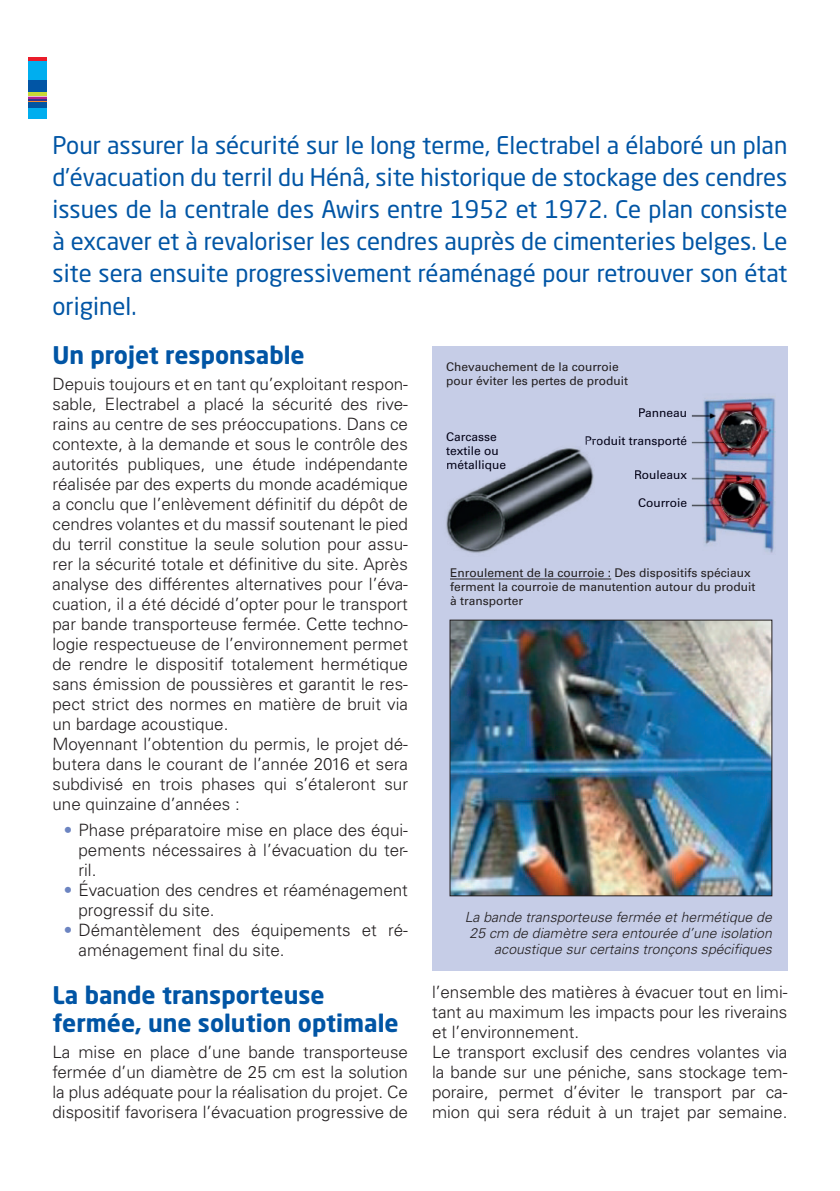
<style>
.page{position:relative;width:840px;height:1191px;background:#fff}
.page>*{position:absolute;margin:0;border:0;box-sizing:border-box;transform-origin:0 0}
.t1{font:24px/32px "Neo Sans Pro";color:#0155a5;text-align:justify}
.t2{font:700 24px/28px "Neo Sans Pro";color:#0155a5}
.t3{font:300 17px/20px "Univers LT Std";color:#231f20}
.t4{font:italic 300 14px/16px "Univers LT Std";color:#231f20;text-align:right}
.t5{font:13.8px/15.4px "Arial";letter-spacing:.005em;color:#000001}
.t6{font:12px/14px "Univers LT Std";color:#231f20}
.t7{font:12px/14px "Univers LT Std";color:#030217}
.s1{color:#6c84c1}
</style>
<div class="page">
<div style="left:432px;top:346px;width:355px;height:624px;background:#c6cde7"></div>
<hr style="left:28px;top:92px;width:18px;height:4px;background:#c8d835">
<svg style="left:28px;top:96px;width:18px;height:6px"></svg>
<div style="left:28px;top:61px;width:18px;height:19px;background:#00aeef"></div>
<div style="left:28px;top:107px;width:18px;height:12px;background:#00aeef"></div>
<div style="left:28px;top:102px;width:18px;height:5px;background:#0155a2"></div>
<div style="left:28px;top:80px;width:18px;height:12px;background:#0155a5"></div>
<hr style="left:28px;top:57px;width:18px;height:4px;background:#ea1c2a">
<hr style="left:450px;top:578px;width:161px;height:1px;background:#231f20">
<img style="left:446px;top:448px;width:148px;height:105px">
<div style="left:446px;top:447px;width:52px;height:8px;background:#c6cde7"></div>
<div style="left:447px;top:460px;width:58px;height:12px;background:#c6cde7"></div>
<img style="left:451px;top:622px;width:318px;height:272px">
<div style="left:449px;top:620px;width:322px;height:276px;border:1px solid #231f20"></div>
<img style="left:691px;top:396px;width:85px;height:157px">
<img style="left:720px;top:412px;width:40px;height:39px">
<img style="left:720px;top:481px;width:40px;height:39px">
<svg style="left:585px;top:440px;width:13px;height:5px"></svg>
<p class="t1" style="left:52px;top:129px;width:736px">Pour assurer la sécurité sur le long terme, Electrabel a élaboré un plan d’évacuation du terril du Hénâ, site historique de stockage des cendres issues de la centrale des Awirs entre 1952 et 1972. Ce plan consiste à excaver et à revaloriser les cendres auprès de cimenteries belges. Le site sera ensuite progressivement réaménagé pour retrouver son état originel.</p>
<h1 class="t2" style="left:52px;top:341px;width:253px">Un projet responsable</h1>
<p class="t3" style="left:52px;top:374px;width:357px">Depuis toujours et en tant qu’exploitant respon&shy;sable, Electrabel a placé la sécurité des rive&shy;rains au centre de ses préoccupations. Dans ce contexte, à la demande et sous le contrôle des autorités publiques, une étude indépendante réalisée par des experts du monde académique a conclu que l’enlèvement définitif du dépôt de cendres volantes et du massif soutenant le pied du terril constitue la seule solution pour assu&shy;rer la sécurité totale et définitive du site. Après analyse des différentes alternatives pour l’éva&shy;cuation, il a été décidé d’opter pour le transport par bande transporteuse fermée. Cette techno&shy;logie respectueuse de l’environnement permet de rendre le dispositif totalement hermétique sans émission de poussières et garantit le res&shy;pect strict des normes en matière de bruit via un bardage acoustique.<br>Moyennant l’obtention du permis, le projet dé&shy;butera dans le courant de l’année 2016 et sera subdivisé en trois phases qui s’étaleront sur une quinzaine d’années :</p>
<p class="t3" style="left:78px;top:819px;width:331px;text-align:justify;text-indent:-15px"><span class="s1">•</span> Phase préparatoire mise en place des équi&shy;pements nécessaires à l’évacuation du ter&shy;ril.</p>
<p class="t3" style="left:78px;top:879px;width:331px;text-indent:-15px"><span class="s1">•</span> Évacuation des cendres et réaménagement progressif du site.</p>
<p class="t3" style="left:78px;top:919px;width:331px;text-indent:-15px"><span class="s1">•</span> Démantèlement des équipements et ré&shy;aménagement final du site.</p>
<h1 class="t2" style="left:52px;top:980px;width:347px">La bande transporteuse fermée, une solution optimale</h1>
<p class="t3" style="left:52px;top:1041px;width:357px;text-align:justify">La mise en place d’une bande transporteuse fermée d’un diamètre de 25 cm est la solution la plus adéquate pour la réalisation du projet. Ce dispositif favorisera l’évacuation progressive de</p>
<p class="t6" style="left:446px;top:360px;width:183px">Chevauchement de la courroie pour éviter les pertes de produit</p>
<p class="t7" style="left:446px;top:430px;width:62px">Carcasse textile ou métallique</p>
<p class="t7" style="left:638px;top:405px;width:50px">Panneau</p>
<p class="t7" style="left:584px;top:433px;width:104px">Produit transporté</p>
<p class="t7" style="left:633px;top:467px;width:55px">Rouleaux</p>
<p class="t7" style="left:638px;top:495px;width:51px">Courroie</p>
<p class="t6" style="left:450px;top:566px;width:307px">Enroulement de la courroie : Des dispositifs spéciaux ferment la courroie de manutention autour du produit à transporter</p>
<p class="t5" style="left:448px;top:910px;width:288px">Enroulement de la courroie :<br>Des dispositifs spéciaux ferment la courroie de manutention autour du produit à transporter</p>
<p class="t3" style="left:432px;top:982px;width:357px">l’ensemble des matières à évacuer tout en limi&shy;tant au maximum les impacts pour les riverains et l’environnement.<br>Le transport exclusif des cendres volantes via la bande sur une péniche, sans stockage tem&shy;poraire, permet d’éviter le transport par ca&shy;mion qui sera réduit à un trajet par semaine.</p>
<p class="t4" style="left:464px;top:909px;width:308px">La bande transporteuse fermée et hermétique de<br>25 cm de diamètre sera entourée d’une isolation acoustique sur certains tronçons spécifiques</p>
</div>
